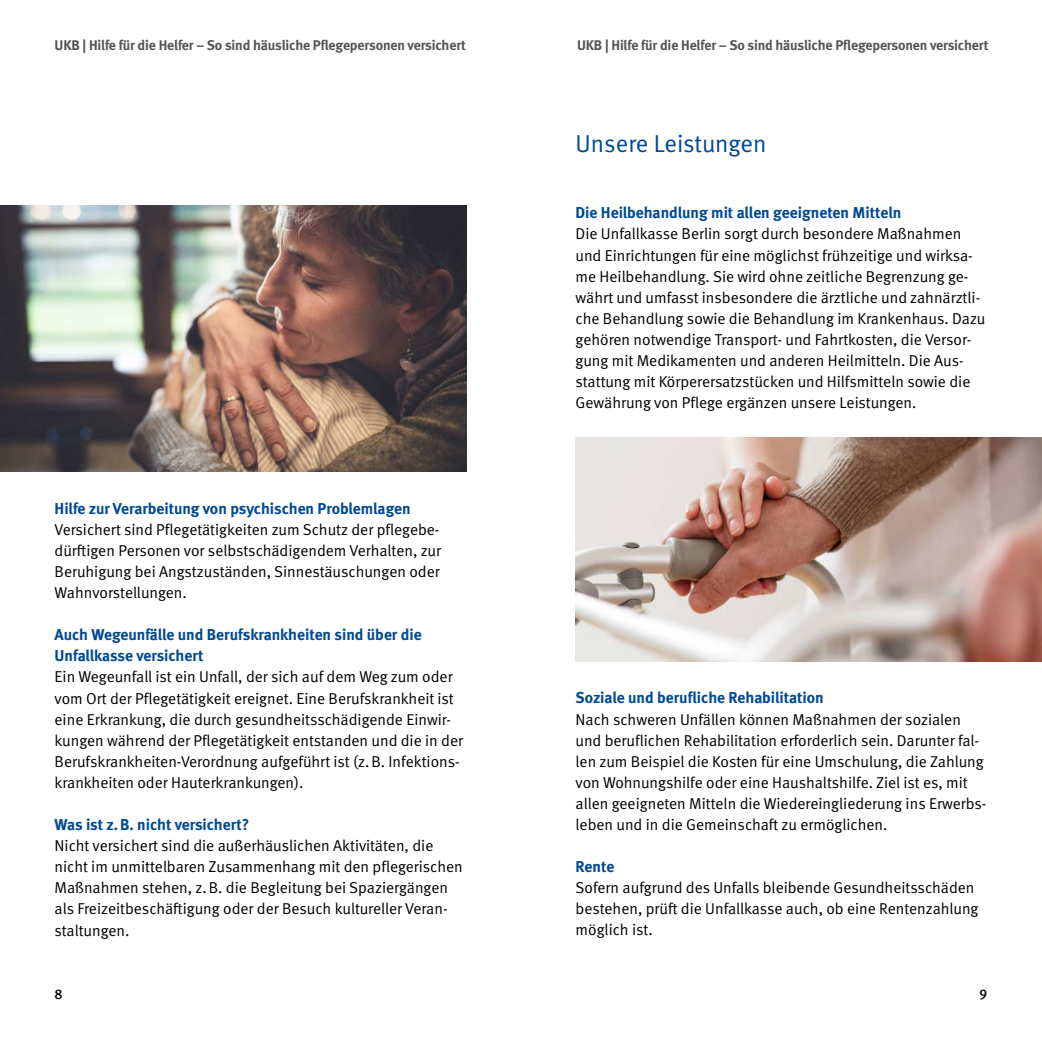
<style>
.page{position:relative;width:1042px;height:1042px;background:#fff}
.page>*{position:absolute;margin:0;border:0;box-sizing:border-box;transform-origin:0 0}
.t1{font:24.5px "DGUV Meta";letter-spacing:-.005em;color:#004993}
.t2{font:15.75px/21.2px "DGUV Meta";color:#000}
.t3{font:700 15.75px/21.2px "DGUV Meta";color:#004993}
.t4{font:700 14px "DGUV Meta";letter-spacing:-.01em;color:#565656}
.t5{font:500 14px "DGUV Meta";color:#000}
</style>
<div class="page">
<img style="left:0;top:205px;width:466px;height:266px">
<img style="left:575px;top:437px;width:467px;height:224px">
<p class="t4" style="left:55px;top:36px;width:413px">UKB | Hilfe für die Helfer – So sind häusliche Pflegepersonen versichert</p>
<p class="t4" style="left:577px;top:36px;width:413px">UKB | Hilfe für die Helfer – So sind häusliche Pflegepersonen versichert</p>
<h1 class="t1" style="left:575px;top:130px;width:192px">Unsere Leistungen</h1>
<p class="t3" style="left:55px;top:498px;width:358px">Hilfe zur Verarbeitung von psychischen Problemlagen</p>
<p class="t2" style="left:55px;top:519px;width:388px;text-align:justify">Versichert sind Pflegetätigkeiten zum Schutz der pflegebe&shy;dürftigen Personen vor selbstschädigendem Verhalten, zur Beruhigung bei Angstzuständen, Sinnestäuschungen oder Wahnvorstellungen.</p>
<p class="t3" style="left:55px;top:624px;width:369px">Auch Wegeunfälle und Berufskrankheiten sind über die<br>Unfallkasse versichert</p>
<p class="t2" style="left:55px;top:667px;width:410px">Ein Wegeunfall ist ein Unfall, der sich auf dem Weg zum oder vom Ort der Pflegetätigkeit ereignet. Eine Berufskrankheit ist eine Erkrankung, die durch gesundheitsschädigende Einwir&shy;kungen während der Pflegetätigkeit entstanden und die in der Berufskrankheiten-Verordnung aufgeführt ist (z.B. Infektions&shy;krankheiten oder Hauterkrankungen).</p>
<p class="t3" style="left:55px;top:814px;width:196px">Was ist z.B. nicht versichert?</p>
<p class="t2" style="left:55px;top:835px;width:410px">Nicht versichert sind die außerhäuslichen Aktivitäten, die nicht im unmittelbaren Zusammenhang mit den pflegerischen Maßnahmen stehen, z.B. die Begleitung bei Spaziergängen als Freizeitbeschäftigung oder der Besuch kultureller Veran&shy;staltungen.</p>
<p class="t3" style="left:575px;top:203px;width:327px">Die Heilbehandlung mit allen geeigneten Mitteln</p>
<p class="t2" style="left:575px;top:224px;width:411px">Die Unfallkasse Berlin sorgt durch besondere Maßnahmen und Einrichtungen für eine möglichst frühzeitige und wirksa&shy;me Heilbehandlung. Sie wird ohne zeitliche Begrenzung ge&shy;währt und umfasst insbesondere die ärztliche und zahnärztli&shy;che Behandlung sowie die Behandlung im Krankenhaus. Dazu gehören notwendige Transport- und Fahrtkosten, die Versor&shy;gung mit Medikamenten und anderen Heilmitteln. Die Aus&shy;stattung mit Körperersatzstücken und Hilfsmitteln sowie die Gewährung von Pflege ergänzen unsere Leistungen.</p>
<p class="t3" style="left:575px;top:688px;width:250px">Soziale und berufliche Rehabilitation</p>
<p class="t2" style="left:575px;top:709px;width:412px">Nach schweren Unfällen können Maßnahmen der sozialen und beruflichen Rehabilitation erforderlich sein. Darunter fal&shy;len zum Beispiel die Kosten für eine Umschulung, die Zahlung von Wohnungshilfe oder eine Haushaltshilfe. Ziel ist es, mit allen geeigneten Mitteln die Wiedereingliederung ins Erwerbs&shy;leben und in die Gemeinschaft zu ermöglichen.</p>
<p class="t3" style="left:575px;top:856px;width:40px">Rente</p>
<p class="t2" style="left:575px;top:877px;width:404px">Sofern aufgrund des Unfalls bleibende Gesundheitsschäden bestehen, prüft die Unfallkasse auch, ob eine Rentenzahlung möglich ist.</p>
<p class="t5" style="left:55px;top:985px;width:10px">8</p>
<p class="t5" style="left:979px;top:985px;width:9px">9</p>
</div>
